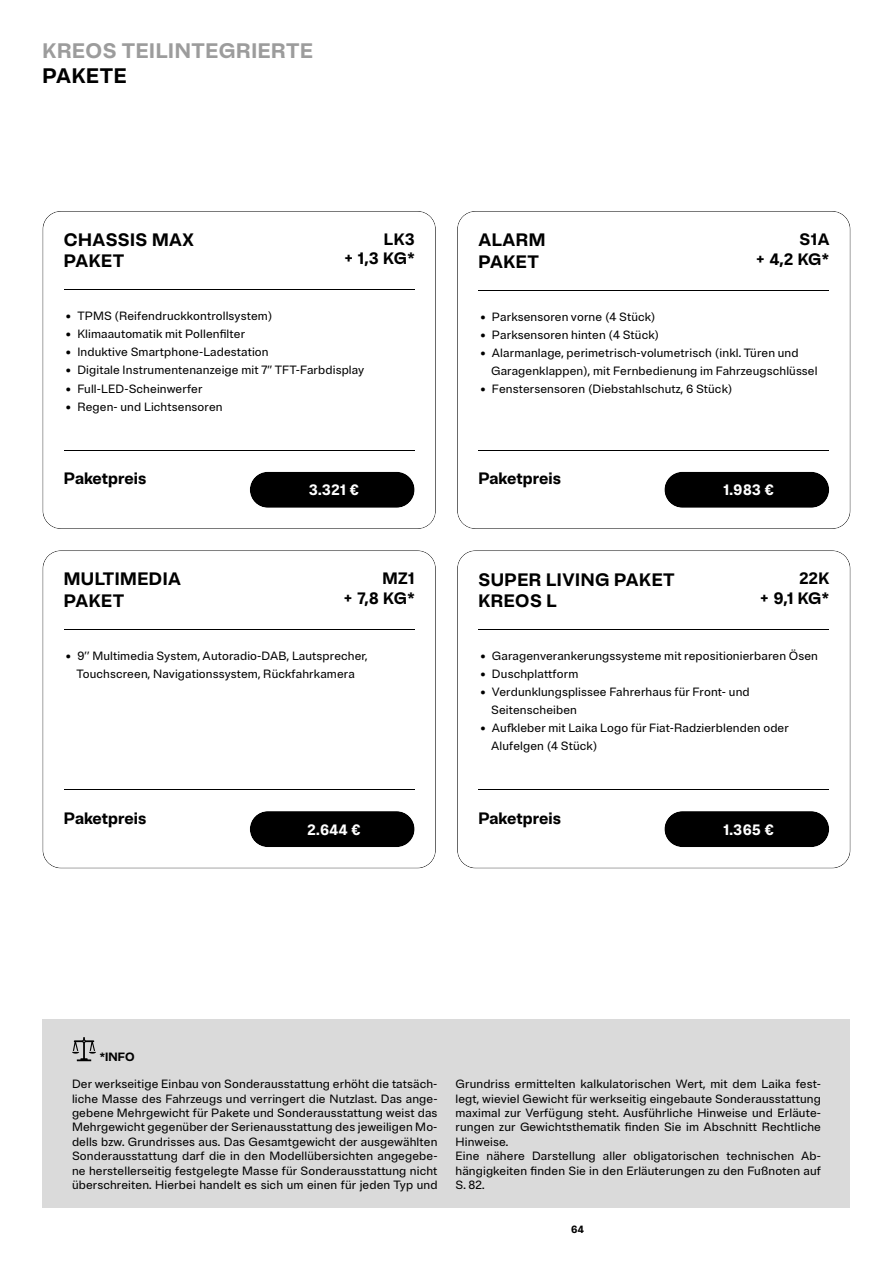
<style>
.page{position:relative;width:893px;height:1263px;background:#fff}
.page>*{position:absolute;margin:0;border:0;box-sizing:border-box;transform-origin:0 0}
.t1{font:700 21px "Brut Grotesque";letter-spacing:.03em;color:#9c9c9c}
.t2{font:700 21px "Brut Grotesque";letter-spacing:.03em;color:#000}
.t3{font:700 18px/21.6px "Brut Grotesque";letter-spacing:.03em;color:#000}
.t4{font:700 16.5px/19.8px "Brut Grotesque";color:#000;text-align:right}
.t5{font:700 15px "Brut Grotesque";letter-spacing:.03em;color:#fff}
.t6{font:12px/14.4px "Brut Grotesque";letter-spacing:.01em;color:#000}
.t7{font:700 12px "Brut Grotesque";color:#000}
.t8{font:700 10.5px "Brut Grotesque";color:#000}
</style>
<div class="page">
<div style="left:249px;top:470px;width:168px;height:39px;background:#000"></div>
<div style="left:664px;top:470px;width:167px;height:39px;background:#000"></div>
<div style="left:664px;top:809px;width:167px;height:39px;background:#000"></div>
<div style="left:249px;top:809px;width:168px;height:39px;background:#000"></div>
<hr style="left:61px;top:287px;width:354px;height:4px;background:#000;opacity:.2">
<div style="left:476px;top:287px;width:354px;height:5px;background:#000;opacity:.2"></div>
<div style="left:61px;top:626px;width:354px;height:5px;background:#000;opacity:.2"></div>
<div style="left:61px;top:447px;width:354px;height:5px;background:#000;opacity:.2"></div>
<div style="left:476px;top:447px;width:354px;height:5px;background:#000;opacity:.2"></div>
<div style="left:476px;top:786px;width:354px;height:5px;background:#000;opacity:.2"></div>
<div style="left:61px;top:786px;width:354px;height:5px;background:#000;opacity:.2"></div>
<hr style="left:476px;top:627px;width:354px;height:4px;background:#000;opacity:.2">
<div style="left:43px;top:1019px;width:807px;height:189px;background:#dadada"></div>
<svg style="left:72px;top:1037px;width:24px;height:24px"></svg>
<h1 class="t1" style="left:43px;top:38px;width:272px">KREOS TEILINTEGRIERTE</h1>
<h1 class="t2" style="left:43px;top:63px;width:85px">PAKETE</h1>
<h3 class="t4" style="left:344px;top:229px;width:72px">LK3<br>+ 1,3 KG*</h3>
<h3 class="t4" style="left:755px;top:229px;width:75px">S1A<br>+ 4,2 KG*</h3>
<h2 class="t3" style="left:64px;top:229px;width:132px">CHASSIS MAX<br>PAKET</h2>
<h2 class="t3" style="left:478px;top:229px;width:69px">ALARM<br>PAKET</h2>
<p class="t6" style="left:66px;top:309px;width:208px">• TPMS (Reifendruckkontrollsystem)</p>
<p class="t6" style="left:66px;top:327px;width:181px">• Klimaautomatik mit Pollenfilter</p>
<p class="t6" style="left:66px;top:345px;width:204px">• Induktive Smartphone-Ladestation</p>
<p class="t6" style="left:66px;top:363px;width:300px">• Digitale Instrumentenanzeige mit 7” TFT-Farbdisplay</p>
<p class="t6" style="left:66px;top:381px;width:138px">• Full-LED-Scheinwerfer</p>
<p class="t6" style="left:66px;top:399px;width:158px">• Regen- und Lichtsensoren</p>
<p class="t6" style="left:480px;top:310px;width:177px">• Parksensoren vorne (4 Stück)</p>
<p class="t6" style="left:480px;top:328px;width:180px">• Parksensoren hinten (4 Stück)</p>
<p class="t6" style="left:491px;top:344px;width:328px;line-height:18px;text-indent:-11px">• Alarmanlage, perimetrisch-volumetrisch (inkl. Türen und<br>Garagenklappen), mit Fernbedienung im Fahrzeugschlüssel</p>
<p class="t6" style="left:480px;top:382px;width:253px">• Fenstersensoren (Diebstahlschutz, 6 Stück)</p>
<h3 class="t4" style="left:64px;top:469px;width:84px">Paketpreis</h3>
<h3 class="t4" style="left:478px;top:469px;width:84px">Paketpreis</h3>
<p class="t5" style="left:309px;top:481px;width:51px">3.321 €</p>
<p class="t5" style="left:723px;top:481px;width:52px">1.983 €</p>
<h2 class="t3" style="left:64px;top:568px;width:119px">MULTIMEDIA<br>PAKET</h2>
<h3 class="t4" style="left:343px;top:568px;width:73px">MZ1<br>+ 7,8 KG*</h3>
<h2 class="t3" style="left:478px;top:569px;width:198px">SUPER LIVING PAKET<br>KREOS L</h2>
<h3 class="t4" style="left:760px;top:569px;width:71px">22K<br>+ 9,1 KG*</h3>
<p class="t6" style="left:66px;top:647px;width:303px;line-height:18px;text-align:center">• 9’’ Multimedia System, Autoradio-DAB, Lautsprecher,<br>Touchscreen, Navigationssystem, Rückfahrkamera</p>
<p class="t6" style="left:480px;top:649px;width:339px">• Garagenverankerungssysteme mit repositionierbaren Ösen</p>
<p class="t6" style="left:480px;top:667px;width:99px">• Duschplattform</p>
<p class="t6" style="left:491px;top:683px;width:260px;line-height:18px;text-indent:-11px">• Verdunklungsplissee Fahrerhaus für Front- und<br>Seitenscheiben</p>
<p class="t6" style="left:491px;top:719px;width:299px;line-height:18px;text-indent:-11px">• Aufkleber mit Laika Logo für Fiat-Radzierblenden oder<br>Alufelgen (4 Stück)</p>
<h3 class="t4" style="left:64px;top:808px;width:84px">Paketpreis</h3>
<h3 class="t4" style="left:478px;top:808px;width:84px">Paketpreis</h3>
<p class="t5" style="left:308px;top:821px;width:54px">2.644 €</p>
<p class="t5" style="left:723px;top:821px;width:52px">1.365 €</p>
<p class="t7" style="left:100px;top:1050px;width:36px">*INFO</p>
<p class="t6" style="left:72px;top:1077px;width:367px;text-align:justify">Der werkseitige Einbau von Sonderausstattung erhöht die tatsäch&shy;liche Masse des Fahrzeugs und verringert die Nutzlast. Das ange&shy;gebene Mehrgewicht für Pakete und Sonderausstattung weist das Mehrgewicht gegenüber der Serienausstattung des jeweiligen Mo&shy;dells bzw. Grundrisses aus. Das Gesamtgewicht der ausgewählten Sonderausstattung darf die in den Modellübersichten angegebe&shy;ne herstellerseitig festgelegte Masse für Sonderausstattung nicht überschreiten. Hierbei handelt es sich um einen für jeden Typ und</p>
<p class="t6" style="left:455px;top:1077px;width:367px">Grundriss ermittelten kalkulatorischen Wert, mit dem Laika fest&shy;legt, wieviel Gewicht für werkseitig eingebaute Sonderausstattung maximal zur Verfügung steht. Ausführliche Hinweise und Erläute&shy;rungen zur Gewichtsthematik finden Sie im Abschnitt Rechtliche Hinweise.<br>Eine nähere Darstellung aller obligatorischen technischen Ab&shy;hängigkeiten finden Sie in den Erläuterungen zu den Fußnoten auf S. 82.</p>
<p class="t8" style="left:571px;top:1223px;width:14px">64</p>
</div>
